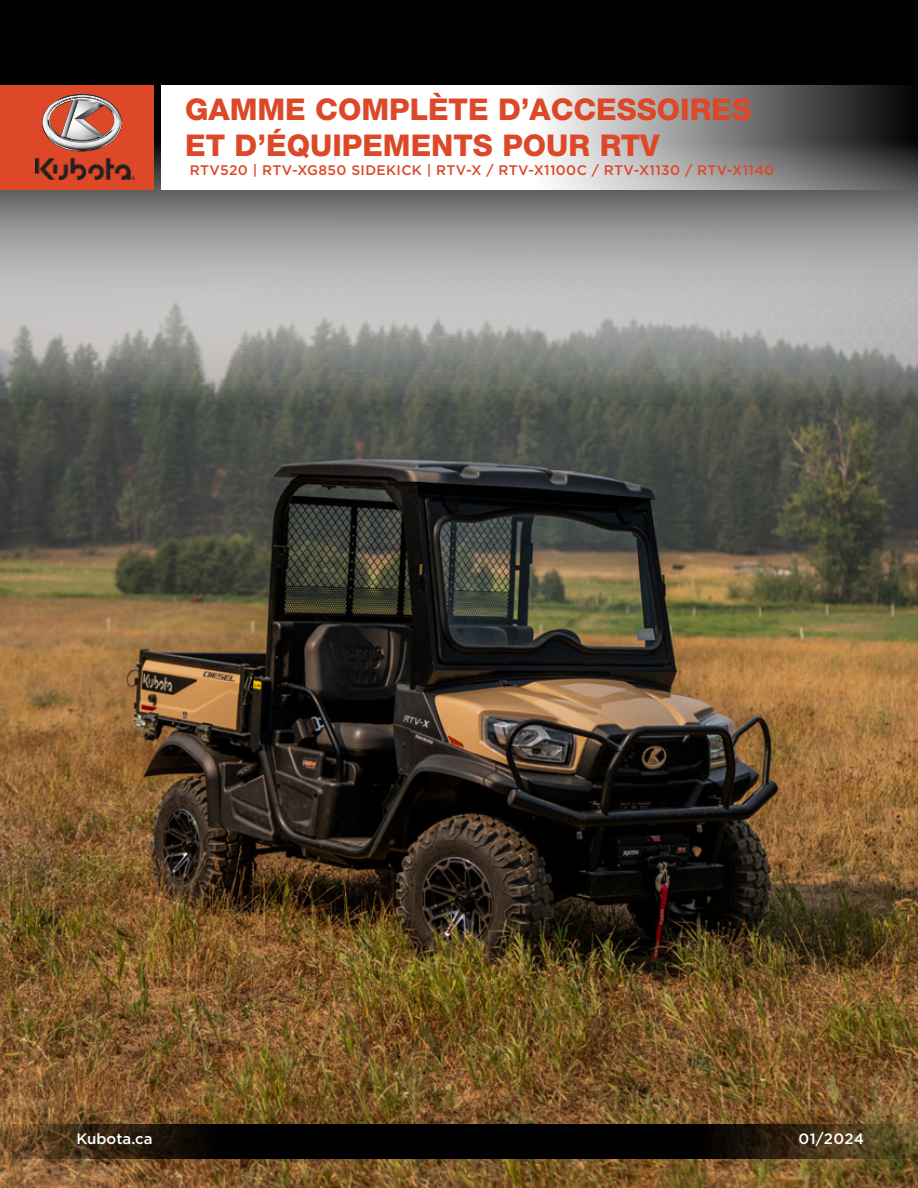
<style>
.page{position:relative;width:918px;height:1188px;background:#fff}
.page>*{position:absolute;margin:0;border:0;box-sizing:border-box;transform-origin:0 0}
.t1{font:800 30px/36px "Helvetica Neue LT Std";color:#dc4828}
.t2{font:500 15px "Gotham";color:#fff}
.t3{font:500 13.8px "Gotham";letter-spacing:.025em;color:#dc4828}
</style>
<div class="page">
<img style="left:0;top:384px;width:918px;height:804px">
<svg style="left:0;top:0;width:918px;height:384px;background:#6e6e6d"></svg>
<div style="left:0;top:85px;width:154px;height:105px;background:#dc4828"></div>
<svg style="left:42px;top:94px;width:80px;height:57px"></svg>
<svg style="left:161px;top:85px;width:757px;height:105px"></svg>
<img style="left:35px;top:158px;width:99px;height:22px">
<svg style="left:459px;top:1124px;width:459px;height:35px;background:#1b150a"></svg>
<svg style="left:0;top:1124px;width:459px;height:35px;background:#1b1309"></svg>
<h1 class="t1" style="left:185px;top:91px;width:568px">GAMME COMPLÈTE D’ACCESSOIRES<br>ET D’ÉQUIPEMENTS POUR RTV</h1>
<p class="t3" style="left:190px;top:162px;width:586px">RTV520 | RTV-XG850 SIDEKICK | RTV-X / RTV-X1100C / RTV-X1130 / RTV-X1140</p>
<p class="t2" style="left:77px;top:1129px;width:77px">Kubota.ca</p>
<p class="t2" style="left:799px;top:1129px;width:67px">01/2024</p>
</div>
